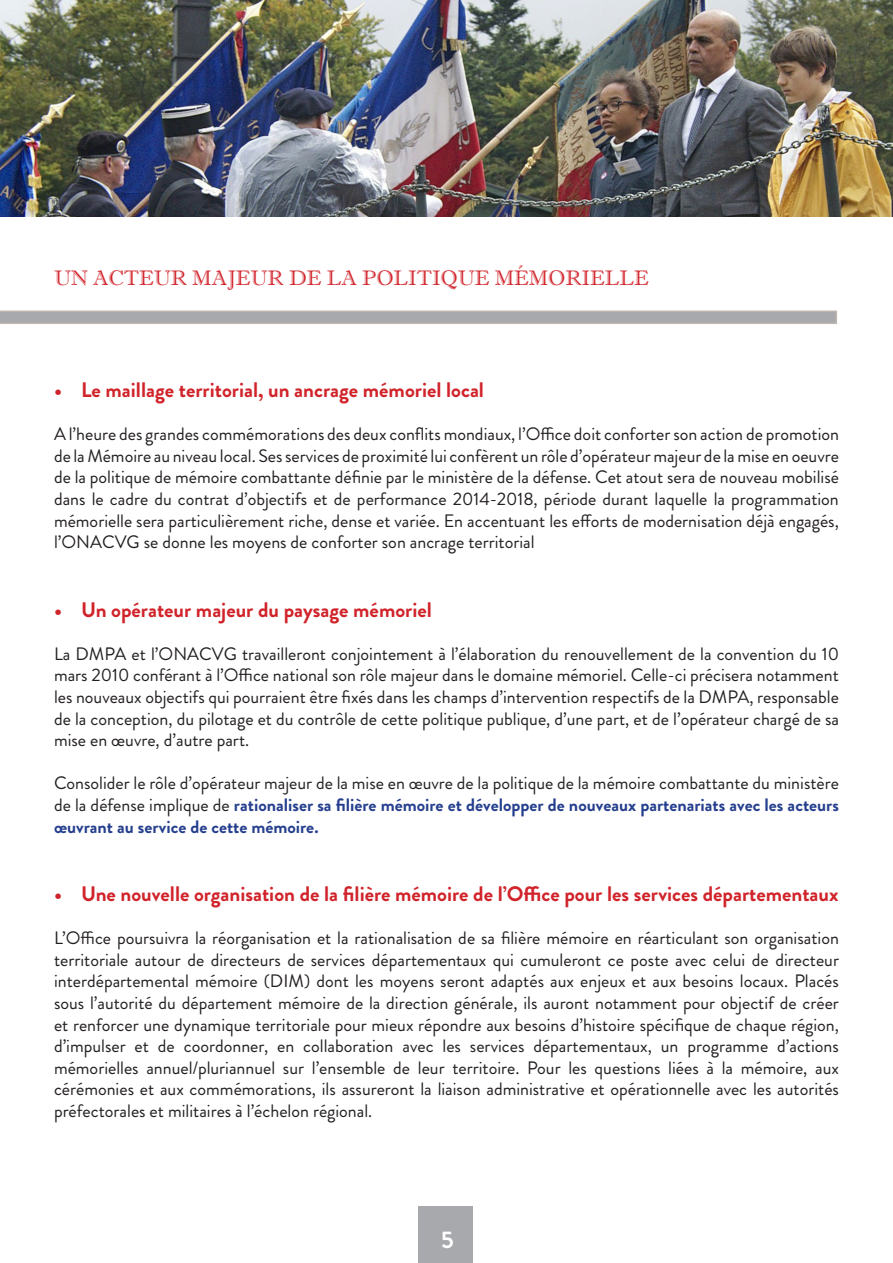
<style>
.page{position:relative;width:893px;height:1263px;background:#fff}
.page>*{position:absolute;margin:0;border:0;box-sizing:border-box;transform-origin:0 0}
.t1{font:700 24px "Brandon Grotesque";color:#fff}
.t2{font:700 21px "Brandon Grotesque";color:#d1232a}
.t3{font:21px "Imprint MT Shadow";color:#d1232a}
.t4{font:18px/21.6px "Brandon Grotesque";color:#231f20;text-align:justify}
.s1{font-weight:700;color:#253f8e}
</style>
<div class="page">
<img style="left:0;top:0;width:893px;height:216px">
<svg style="left:0;top:310px;width:837px;height:14px;background:#afaeb0"></svg>
<div style="left:418px;top:1206px;width:54px;height:57px;background:#a8a9ad"></div>
<p class="t3" style="left:54px;top:266px;width:596px">UN ACTEUR MAJEUR DE LA POLITIQUE MÉMORIELLE</p>
<p class="t2" style="left:54px;top:375px;width:432px">• Le maillage territorial, un ancrage mémoriel local</p>
<p class="t4" style="left:54px;top:423px;width:786px">A l’heure des grandes commémorations des deux conflits mondiaux, l’Office doit conforter son action de promotion de la Mémoire au niveau local. Ses services de proximité lui confèrent un rôle d’opérateur majeur de la mise en oeuvre de la politique de mémoire combattante définie par le ministère de la défense. Cet atout sera de nouveau mobilisé dans le cadre du contrat d’objectifs et de performance 2014-2018, période durant laquelle la programmation mémorielle sera particulièrement riche, dense et variée. En accentuant les efforts de modernisation déjà engagés, l’ONACVG se donne les moyens de conforter son ancrage territorial</p>
<p class="t2" style="left:54px;top:595px;width:379px">• Un opérateur majeur du paysage mémoriel</p>
<p class="t4" style="left:54px;top:643px;width:786px">La DMPA et l’ONACVG travailleront conjointement à l’élaboration du renouvellement de la convention du 10 mars 2010 conférant à l’Office national son rôle majeur dans le domaine mémoriel. Celle-ci précisera notamment les nouveaux objectifs qui pourraient être fixés dans les champs d’intervention respectifs de la DMPA, responsable de la conception, du pilotage et du contrôle de cette politique publique, d’une part, et de l’opérateur chargé de sa mise en œuvre, d’autre part.</p>
<p class="t4" style="left:54px;top:773px;width:786px">Consolider le rôle d’opérateur majeur de la mise en œuvre de la politique de la mémoire combattante du ministère de la défense implique de <span class="s1">rationaliser sa filière mémoire et développer de nouveaux partenariats avec les acteurs œuvrant au service de cette mémoire.</span></p>
<p class="t2" style="left:54px;top:879px;width:786px">• Une nouvelle organisation de la filière mémoire de l’Office pour les services départementaux</p>
<p class="t4" style="left:54px;top:927px;width:786px">L’Office poursuivra la réorganisation et la rationalisation de sa filière mémoire en réarticulant son organisation territoriale autour de directeurs de services départementaux qui cumuleront ce poste avec celui de directeur interdépartemental mémoire (DIM) dont les moyens seront adaptés aux enjeux et aux besoins locaux. Placés sous l’autorité du département mémoire de la direction générale, ils auront notamment pour objectif de créer et renforcer une dynamique territoriale pour mieux répondre aux besoins d’histoire spécifique de chaque région, d’impulser et de coordonner, en collaboration avec les services départementaux, un programme d’actions mémorielles annuel/pluriannuel sur l’ensemble de leur territoire. Pour les questions liées à la mémoire, aux cérémonies et aux commémorations, ils assureront la liaison administrative et opérationnelle avec les autorités préfectorales et militaires à l’échelon régional.</p>
<p class="t1" style="left:441px;top:1223px;width:14px">5</p>
</div>
